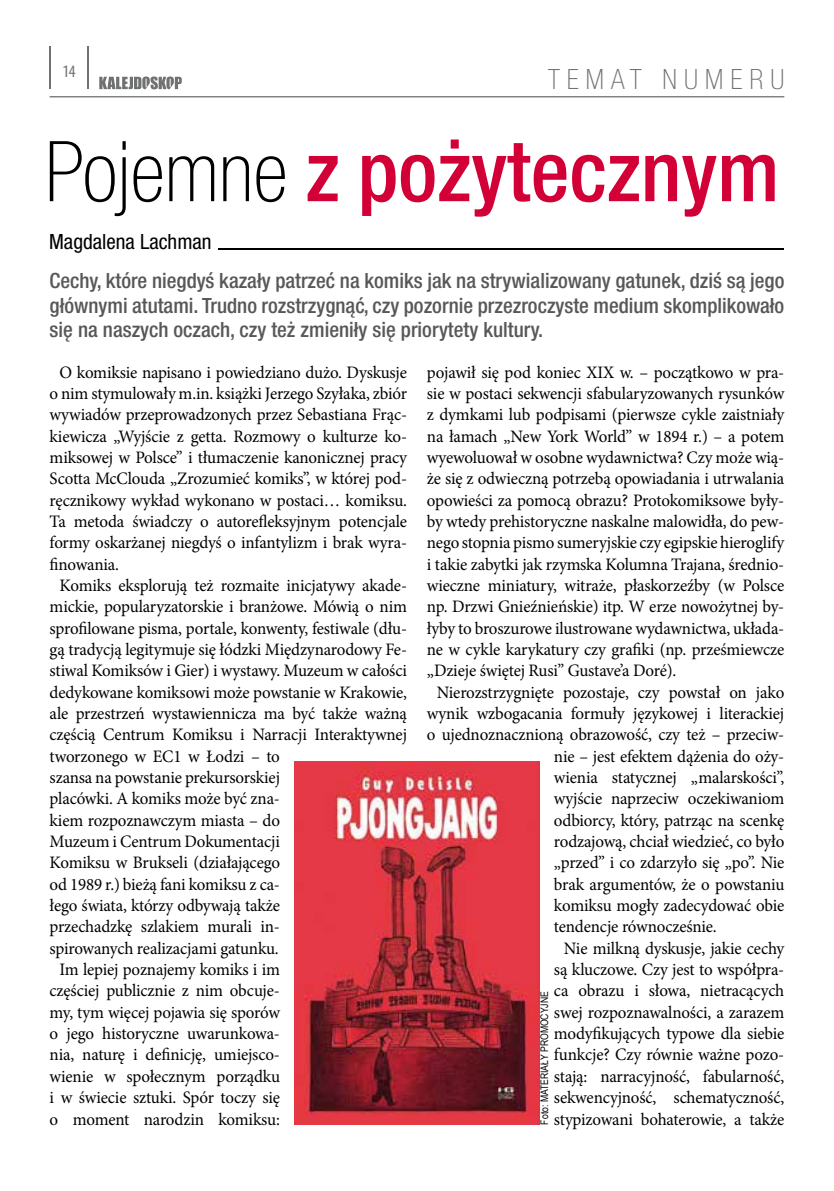
<style>
.page{position:relative;width:834px;height:1191px;background:#fff}
.page>*{position:absolute;margin:0;border:0;box-sizing:border-box;transform-origin:0 0}
.t1{font:500 condensed 84px "Helvetica Neue LT Pro";color:#d20036}
.t2{font:100 condensed 28px "Helvetica Neue LT Pro";letter-spacing:.25em;color:#707172}
.t3{font:500 condensed 21px/24.5px "Helvetica Neue LT Pro";color:#58585a;text-align:justify}
.t4{font:condensed 21px "Helvetica Neue LT Pro";color:#000}
.t5{font:17.5px "Minion Pro";letter-spacing:-.01em;color:#000}
.t6{font:condensed 17.5px "Myriad Pro";color:#707172}
.t7{font:10.5px "Arial Narrow";color:#000}
.s1{font-weight:100;color:#000}
</style>
<div class="page">
<hr style="left:50px;top:47px;width:1px;height:42px;background:#707172">
<hr style="left:88px;top:47px;width:1px;height:42px;background:#707172">
<hr style="left:50px;top:96px;width:734px;height:1px;background:#707172">
<svg style="left:99px;top:76px;width:83px;height:13px"></svg>
<hr style="left:218px;top:248px;width:566px;height:2px;background:#000">
<img style="left:295px;top:761px;width:244px;height:363px">
<p class="t6" style="left:62px;top:61px;width:14px">14</p>
<h2 class="t2" style="left:548px;top:64px;width:238px">TEMAT NUMERU</h2>
<h1 class="t1" style="left:45px;top:121px;width:736px"><span class="s1">Pojemne</span> z pożytecznym</h1>
<p class="t4" style="left:49px;top:230px;width:164px">Magdalena Lachman</p>
<p class="t3" style="left:50px;top:268px;width:736px">Cechy, które niegdyś kazały patrzeć na komiks jak na strywializowany gatunek, dziś są jego głównymi atutami. Trudno rozstrzygnąć, czy pozornie przezroczyste medium skomplikowało się na naszych oczach, czy też zmieniły się priorytety kultury.</p>
<p class="t5" style="left:60px;top:360px;width:349px">O komiksie napisano i powiedziano dużo. Dyskusje</p>
<p class="t5" style="left:50px;top:382px;width:359px">o nim stymulowały m.in. książki Jerzego Szyłaka, zbiór</p>
<p class="t5" style="left:50px;top:403px;width:359px">wywiadów przeprowadzonych przez Sebastiana Frąc-</p>
<p class="t5" style="left:50px;top:424px;width:359px">kiewicza „Wyjście z getta. Rozmowy o kulturze ko-</p>
<p class="t5" style="left:50px;top:446px;width:359px">miksowej w Polsce” i tłumaczenie kanonicznej pracy</p>
<p class="t5" style="left:50px;top:467px;width:359px">Scotta McClouda „Zrozumieć komiks”, w której pod-</p>
<p class="t5" style="left:50px;top:488px;width:359px">ręcznikowy wykład wykonano w postaci… komiksu.</p>
<p class="t5" style="left:50px;top:510px;width:359px">Ta metoda świadczy o autorefleksyjnym potencjale</p>
<p class="t5" style="left:50px;top:531px;width:359px">formy oskarżanej niegdyś o infantylizm i brak wyra-</p>
<p class="t5" style="left:50px;top:552px;width:71px">finowania.</p>
<p class="t5" style="left:60px;top:574px;width:349px">Komiks eksplorują też rozmaite inicjatywy akade-</p>
<p class="t5" style="left:50px;top:595px;width:359px">mickie, popularyzatorskie i branżowe. Mówią o nim</p>
<p class="t5" style="left:50px;top:616px;width:359px">sprofilowane pisma, portale, konwenty, festiwale (dłu-</p>
<p class="t5" style="left:50px;top:637px;width:359px">gą tradycją legitymuje się łódzki Międzynarodowy Fe-</p>
<p class="t5" style="left:50px;top:659px;width:359px">stiwal Komiksów i Gier) i wystawy. Muzeum w całości</p>
<p class="t5" style="left:50px;top:680px;width:359px">dedykowane komiksowi może powstanie w Krakowie,</p>
<p class="t5" style="left:50px;top:701px;width:359px">ale przestrzeń wystawiennicza ma być także ważną</p>
<p class="t5" style="left:50px;top:723px;width:359px">częścią Centrum Komiksu i Narracji Interaktywnej</p>
<p class="t5" style="left:50px;top:744px;width:232px">tworzonego w EC1 w Łodzi – to</p>
<p class="t5" style="left:50px;top:765px;width:232px">szansa na powstanie prekursorskiej</p>
<p class="t5" style="left:50px;top:787px;width:232px">placówki. A komiks może być zna-</p>
<p class="t5" style="left:50px;top:808px;width:232px">kiem rozpoznawczym miasta – do</p>
<p class="t5" style="left:50px;top:829px;width:232px">Muzeum i Centrum Dokumentacji</p>
<p class="t5" style="left:50px;top:851px;width:232px">Komiksu w Brukseli (działającego</p>
<p class="t5" style="left:50px;top:872px;width:232px">od 1989 r.) bieżą fani komiksu z ca-</p>
<p class="t5" style="left:50px;top:893px;width:232px">łego świata, którzy odbywają także</p>
<p class="t5" style="left:50px;top:915px;width:232px">przechadzkę szlakiem murali in-</p>
<p class="t5" style="left:50px;top:936px;width:230px">spirowanych realizacjami gatunku.</p>
<p class="t5" style="left:60px;top:957px;width:222px">Im lepiej poznajemy komiks i im</p>
<p class="t5" style="left:50px;top:979px;width:232px">częściej publicznie z nim obcuje-</p>
<p class="t5" style="left:50px;top:1000px;width:232px">my, tym więcej pojawia się sporów</p>
<p class="t5" style="left:50px;top:1021px;width:232px">o jego historyczne uwarunkowa-</p>
<p class="t5" style="left:50px;top:1043px;width:232px">nia, naturę i definicję, umiejsco-</p>
<p class="t5" style="left:50px;top:1064px;width:232px">wienie w społecznym porządku</p>
<p class="t5" style="left:50px;top:1085px;width:232px">i w świecie sztuki. Spór toczy się</p>
<p class="t5" style="left:50px;top:1107px;width:232px">o moment narodzin komiksu:</p>
<p class="t5" style="left:427px;top:360px;width:359px">pojawił się pod koniec XIX w. – początkowo w pra-</p>
<p class="t5" style="left:427px;top:382px;width:359px">sie w postaci sekwencji sfabularyzowanych rysunków</p>
<p class="t5" style="left:427px;top:403px;width:359px">z dymkami lub podpisami (pierwsze cykle zaistniały</p>
<p class="t5" style="left:427px;top:424px;width:359px">na łamach „New York World” w 1894 r.) – a potem</p>
<p class="t5" style="left:427px;top:446px;width:359px">wyewoluował w osobne wydawnictwa? Czy może wią-</p>
<p class="t5" style="left:427px;top:467px;width:359px">że się z odwieczną potrzebą opowiadania i utrwalania</p>
<p class="t5" style="left:427px;top:488px;width:359px">opowieści za pomocą obrazu? Protokomiksowe były-</p>
<p class="t5" style="left:427px;top:510px;width:359px">by wtedy prehistoryczne naskalne malowidła, do pew-</p>
<p class="t5" style="left:427px;top:531px;width:359px">nego stopnia pismo sumeryjskie czy egipskie hieroglify</p>
<p class="t5" style="left:427px;top:552px;width:359px">i takie zabytki jak rzymska Kolumna Trajana, średnio-</p>
<p class="t5" style="left:427px;top:574px;width:359px">wieczne miniatury, witraże, płaskorzeźby (w Polsce</p>
<p class="t5" style="left:427px;top:595px;width:359px">np. Drzwi Gnieźnieńskie) itp. W erze nowożytnej by-</p>
<p class="t5" style="left:427px;top:616px;width:359px">łyby to broszurowe ilustrowane wydawnictwa, układa-</p>
<p class="t5" style="left:427px;top:637px;width:359px">ne w cykle karykatury czy grafiki (np. prześmiewcze</p>
<p class="t5" style="left:427px;top:659px;width:251px">„Dzieje świętej Rusi” Gustave’a Doré).</p>
<p class="t5" style="left:437px;top:680px;width:349px">Nierozstrzygnięte pozostaje, czy powstał on jako</p>
<p class="t5" style="left:427px;top:701px;width:359px">wynik wzbogacania formuły językowej i literackiej</p>
<p class="t5" style="left:427px;top:723px;width:359px">o ujednoznacznioną obrazowość, czy też – przeciw-</p>
<p class="t5" style="left:554px;top:744px;width:232px">nie – jest efektem dążenia do oży-</p>
<p class="t5" style="left:554px;top:765px;width:232px">wienia statycznej „malarskości”,</p>
<p class="t5" style="left:554px;top:787px;width:232px">wyjście naprzeciw oczekiwaniom</p>
<p class="t5" style="left:554px;top:808px;width:232px">odbiorcy, który, patrząc na scenkę</p>
<p class="t5" style="left:554px;top:829px;width:232px">rodzajową, chciał wiedzieć, co było</p>
<p class="t5" style="left:554px;top:851px;width:232px">„przed” i co zdarzyło się „po”. Nie</p>
<p class="t5" style="left:554px;top:872px;width:232px">brak argumentów, że o powstaniu</p>
<p class="t5" style="left:554px;top:893px;width:232px">komiksu mogły zadecydować obie</p>
<p class="t5" style="left:554px;top:915px;width:164px">tendencje równocześnie.</p>
<p class="t5" style="left:563px;top:936px;width:222px">Nie milkną dyskusje, jakie cechy</p>
<p class="t5" style="left:554px;top:957px;width:232px">są kluczowe. Czy jest to współpra-</p>
<p class="t5" style="left:554px;top:979px;width:232px">ca obrazu i słowa, nietracących</p>
<p class="t5" style="left:554px;top:1000px;width:232px">swej rozpoznawalności, a zarazem</p>
<p class="t5" style="left:554px;top:1021px;width:232px">modyfikujących typowe dla siebie</p>
<p class="t5" style="left:554px;top:1043px;width:232px">funkcje? Czy równie ważne pozo-</p>
<p class="t5" style="left:554px;top:1064px;width:232px">stają: narracyjność, fabularność,</p>
<p class="t5" style="left:554px;top:1085px;width:232px">sekwencyjność, schematyczność,</p>
<p class="t5" style="left:554px;top:1107px;width:232px">stypizowani bohaterowie, a także</p>
<p class="t7" style="left:536px;top:1124px;width:135px;rotate:-90deg">Foto: MATERIAŁY PROMOCYJNE</p>
</div>
